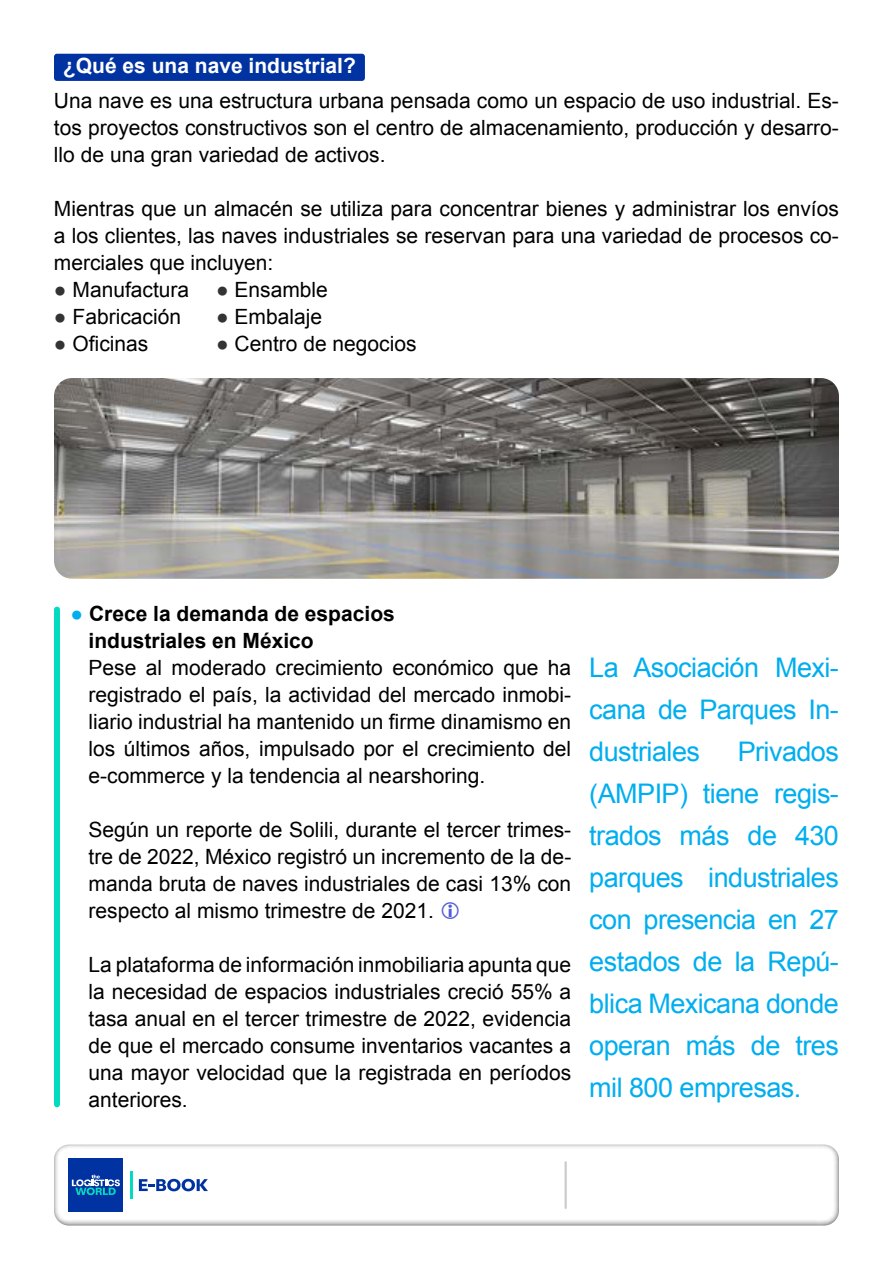
<style>
.page{position:relative;width:893px;height:1263px;background:#fff}
.page>*{position:absolute;margin:0;border:0;box-sizing:border-box;transform-origin:0 0}
.t1{font:27px/42px "Arial";letter-spacing:-.02em;color:#00aeef;text-align:justify}
.t2{font:21px/27px "Arial";color:#000;text-align:justify}
.t3{font:700 21px/27px "Arial";color:#000}
.t4{font:700 21px "Arial";color:#fff}
.s1{font-weight:700;color:#333}
.s2{color:#00aeef}
</style>
<div class="page">
<div style="left:42px;top:1143px;width:810px;height:93px;background:#000;opacity:.75"></div>
<div style="left:69px;top:1158px;width:54px;height:54px;background:#0033a1"></div>
<svg style="left:72px;top:1174px;width:48px;height:21px"></svg>
<hr style="left:130px;top:1171px;width:3px;height:28px;background:#03dbc0">
<svg style="left:139px;top:1179px;width:69px;height:12px"></svg>
<hr style="left:564px;top:1162px;width:3px;height:46px;background:#ccc">
<div style="left:54px;top:54px;width:311px;height:27px;background:#0033a1;border-radius:3px"></div>
<img style="left:54px;top:378px;width:785px;height:201px">
<div style="left:54px;top:609px;width:6px;height:495px;background:#03dbc0"></div>
<p class="t4" style="left:63px;top:52px;width:294px">¿Qué es una nave industrial?</p>
<p class="t2" style="left:54px;top:87px;width:786px">Una nave es una estructura urbana pensada como un espacio de uso industrial. Es&shy;tos proyectos constructivos son el centro de almacenamiento, producción y desarro&shy;llo de una gran variedad de activos.</p>
<p class="t2" style="left:54px;top:195px;width:786px">Mientras que un almacén se utiliza para concentrar bienes y administrar los envíos a los clientes, las naves industriales se reservan para una variedad de procesos co&shy;merciales que incluyen:</p>
<p class="t2" style="left:54px;top:276px;width:137px"><span class="s1">●</span> Manufactura</p>
<p class="t2" style="left:216px;top:276px;width:113px"><span class="s1">●</span> Ensamble</p>
<p class="t2" style="left:54px;top:303px;width:129px"><span class="s1">●</span> Fabricación</p>
<p class="t2" style="left:216px;top:303px;width:108px"><span class="s1">●</span> Embalaje</p>
<p class="t2" style="left:54px;top:330px;width:96px"><span class="s1">●</span> Oficinas</p>
<p class="t2" style="left:216px;top:330px;width:202px"><span class="s1">●</span> Centro de negocios</p>
<p class="t3" style="left:88px;top:601px;width:308px;text-indent:-18px"><span class="s2">●</span> Crece la demanda de espacios industriales en México</p>
<p class="t2" style="left:88px;top:654px;width:484px">Pese al moderado crecimiento económico que ha registrado el país, la actividad del mercado inmobi&shy;liario industrial ha mantenido un firme dinamismo en los últimos años, impulsado por el crecimiento del e-commerce y la tendencia al nearshoring.</p>
<p class="t2" style="left:89px;top:816px;width:484px">Según un reporte de Solili, durante el tercer trimes&shy;tre de 2022, México registró un incremento de la de&shy;manda bruta de naves industriales de casi 13% con respecto al mismo trimestre de 2021.</p>
<p class="t2" style="left:89px;top:951px;width:484px">La plataforma de información inmobiliaria apunta que la necesidad de espacios industriales creció 55% a tasa anual en el tercer trimestre de 2022, evidencia de que el mercado consume inventarios vacantes a una mayor velocidad que la registrada en períodos anteriores.</p>
<p class="t1" style="left:589px;top:646px;width:251px">La Asociación Mexi&shy;cana de Parques In&shy;dustriales</p>
<p class="t1" style="left:589px;top:730px;width:251px;text-indent:148px">Privados (AMPIP) tiene regis&shy;trados más de 430 parques industriales con presencia en 27 estados de la Repú&shy;blica Mexicana donde operan más de tres mil 800 empresas.</p>
</div>
